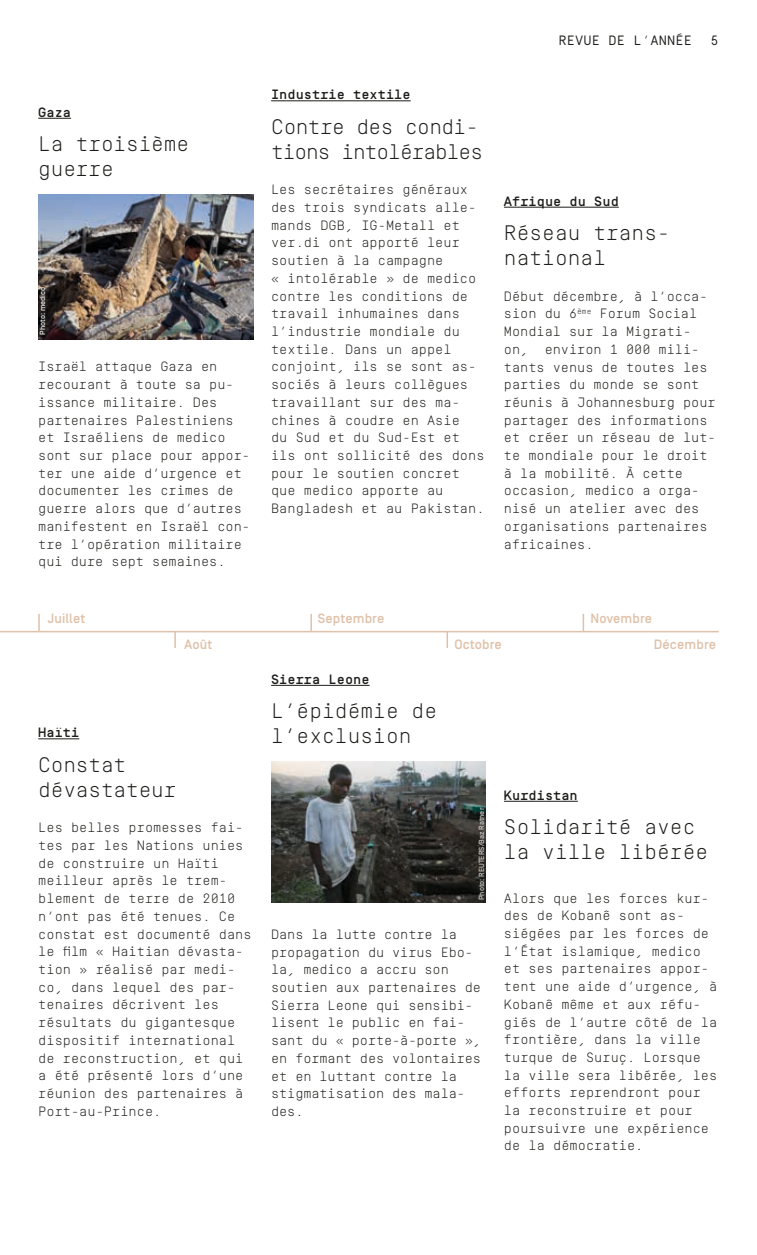
<style>
.page{position:relative;width:757px;height:1255px;background:#fff}
.page>*{position:absolute;margin:0;border:0;box-sizing:border-box;transform-origin:0 0}
.t1{font:300 21px/25.2px "Simplon BP Mono";letter-spacing:-.01em;color:#1d1d1b}
.t2{font:300 21px/25.2px "Simplon BP Mono";letter-spacing:-.05em;color:#1d1d1b}
.t3{font:300 13.5px/17.7px "Simplon BP Mono";color:#1d1d1b}
.t4{font:500 13.5px "Simplon BP Mono";color:#1d1d1b}
.t5{font:500 13.5px "Simplon BP";letter-spacing:.01em;color:#dfc1a9}
.t6{font:13.5px "Simplon BP Mono";letter-spacing:.01em;color:#1d1d1b}
.t7{font:500 7.5px "Simplon BP";color:#c7c7c6}
.t8{font:500 7.5px "Simplon BP";color:#ededed}
</style>
<div class="page">
<hr style="left:0;top:631px;width:719px;height:1px;background:#dfc1a9">
<svg style="left:38px;top:614px;width:2px;height:17px"></svg>
<svg style="left:174px;top:632px;width:2px;height:16px"></svg>
<svg style="left:446px;top:632px;width:2px;height:16px"></svg>
<svg style="left:310px;top:614px;width:2px;height:17px"></svg>
<hr style="left:38px;top:118px;width:33px;height:1px;background:#1d1d1b">
<hr style="left:271px;top:685px;width:99px;height:1px;background:#1d1d1b">
<hr style="left:271px;top:100px;width:140px;height:1px;background:#1d1d1b">
<hr style="left:504px;top:207px;width:115px;height:1px;background:#1d1d1b">
<hr style="left:38px;top:738px;width:41px;height:1px;background:#1d1d1b">
<hr style="left:504px;top:801px;width:74px;height:1px;background:#1d1d1b">
<img style="left:271px;top:761px;width:215px;height:141px">
<img style="left:38px;top:194px;width:215px;height:145px">
<svg style="left:583px;top:614px;width:1px;height:17px"></svg>
<p class="t4" style="left:38px;top:103px;width:34px">Gaza</p>
<h1 class="t1" style="left:38px;top:130px;width:152px">La troisième guerre</h1>
<p class="t8" style="left:38px;top:335px;width:49px;rotate:-90deg">Photo: medico</p>
<p class="t3" style="left:38px;top:357px;width:213px">Israël attaque Gaza en recourant à toute sa pu&shy;issance militaire. Des partenaires Palestiniens et Israéliens de medico sont sur place pour appor&shy;ter une aide d’urgence et documenter les crimes de guerre alors que d’autres manifestent en Israël con&shy;tre l’opération militaire qui dure sept semaines.</p>
<p class="t6" style="left:558px;top:32px;width:135px">REVUE DE L‘ANNÉE</p>
<p class="t6" style="left:710px;top:32px;width:10px">5</p>
<p class="t4" style="left:271px;top:86px;width:141px">Industrie textile</p>
<h1 class="t2" style="left:271px;top:113px;width:213px">Contre des condi&shy;tions intolérables</h1>
<p class="t3" style="left:271px;top:180px;width:215px">Les secrétaires généraux des trois syndicats alle&shy;mands DGB, IG-Metall et ver.di ont apporté leur soutien à la campagne<br>« intolérable » de medico contre les conditions de travail inhumaines dans l’industrie mondiale du textile. Dans un appel conjoint, ils se sont as&shy;sociés à leurs collègues travaillant sur des ma&shy;chines à coudre en Asie<br>du Sud et du Sud-Est et ils ont sollicité des dons pour le soutien concret que medico apporte au<br>Bangladesh et au Pakistan.</p>
<p class="t4" style="left:504px;top:192px;width:116px">Afrique du Sud</p>
<h1 class="t1" style="left:504px;top:219px;width:167px">Réseau trans&shy;national</h1>
<p class="t3" style="left:504px;top:286px;width:213px">Début décembre, à l’occa&shy;sion du 6<sup>ème</sup> Forum Social<br>Mondial sur la Migrati&shy;on, environ 1 000 mili&shy;tants venus de toutes les parties du monde se sont réunis à Johannesburg pour partager des informations et créer un réseau de lut&shy;te mondiale pour le droit à la mobilité. À cette occasion, medico a orga&shy;nisé un atelier avec des organisations partenaires africaines.</p>
<p class="t5" style="left:48px;top:611px;width:39px">Juillet</p>
<p class="t5" style="left:318px;top:611px;width:68px">Septembre</p>
<p class="t5" style="left:184px;top:636px;width:30px">Août</p>
<p class="t5" style="left:454px;top:636px;width:49px">Octobre</p>
<p class="t5" style="left:654px;top:636px;width:64px">Décembre</p>
<p class="t5" style="left:590px;top:611px;width:63px">Novembre</p>
<p class="t4" style="left:38px;top:724px;width:43px">Haïti</p>
<h1 class="t1" style="left:38px;top:750px;width:140px">Constat dévastateur</h1>
<p class="t3" style="left:38px;top:818px;width:215px">Les belles promesses fai&shy;tes par les Nations unies de construire un Haïti meilleur après le trem&shy;blement de terre de 2010 n’ont pas été tenues. Ce constat est documenté dans le film « Haitian dévasta&shy;tion » réalisé par medi&shy;co, dans lequel des par&shy;tenaires décrivent les résultats du gigantesque dispositif international de reconstruction, et qui a été présenté lors d’une réunion des partenaires à<br>Port-au-Prince.</p>
<p class="t4" style="left:271px;top:670px;width:100px">Sierra Leone</p>
<h1 class="t1" style="left:271px;top:697px;width:167px">L’épidémie de l’exclusion</h1>
<p class="t7" style="left:477px;top:900px;width:94px;rotate:-90deg">Photo: REUTERS/Baz Ratner</p>
<p class="t3" style="left:271px;top:924px;width:212px">Dans la lutte contre la propagation du virus Ebo&shy;la, medico a accru son soutien aux partenaires de<br>Sierra Leone qui sensibi&shy;lisent le public en fai&shy;sant du « porte-à-porte », en formant des volontaires et en luttant contre la stigmatisation des mala&shy;des.</p>
<p class="t4" style="left:504px;top:786px;width:75px">Kurdistan</p>
<h1 class="t1" style="left:504px;top:813px;width:206px">Solidarité avec la ville libérée</h1>
<p class="t3" style="left:504px;top:888px;width:215px">Alors que les forces kur&shy;des de Kobanê sont as&shy;siégées par les forces de l’État islamique, medico et ses partenaires appor&shy;tent une aide d’urgence, à<br>Kobanê même et aux réfu&shy;giés de l’autre côté de la frontière, dans la ville turque de Suruç. Lorsque la ville sera libérée, les efforts reprendront pour la reconstruire et pour poursuivre une expérience de la démocratie.</p>
</div>
